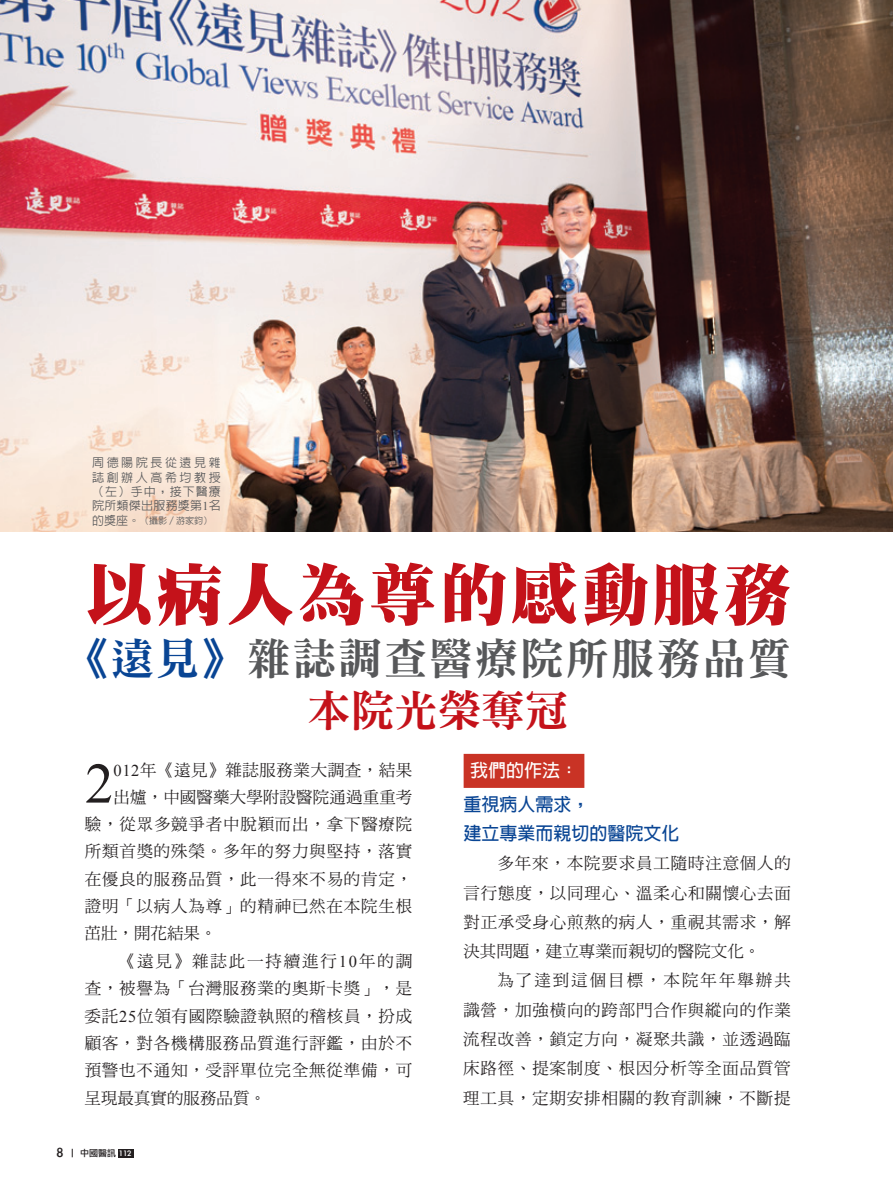
<style>
.page{position:relative;width:893px;height:1191px;background:#fff}
.page>*{position:absolute;margin:0;border:0;box-sizing:border-box;transform-origin:0 0}
.t1{font:67.5px "DF Ming Std W12";letter-spacing:.05em;color:#c4121a}
.t2{font:57.15px "Times New Roman";color:#231f20}
.t3{font:43.5px/52.2px "DF Ming Std W9";letter-spacing:.045em;color:#57585a;text-align:center}
.t4{font:700 18px/29.2px "Lin Gothic";color:#094594}
.t5{font:700 18px "Lin Gothic";color:#fff}
.t6{font:16.5px/29.2px "DF Ming Std W5";letter-spacing:.045em;color:#231f20;text-align:justify}
.t7{font:16.5px "DF Ming Std W5";letter-spacing:.005em;color:#231f20}
.t8{font:16.5px "DF Ming Std W5";letter-spacing:.11em;color:#231f20}
.t9{font:16.5px "DF Ming Std W5";color:#231f20}
.t10{font:500 12px/14.4px "Lin Gothic";letter-spacing:.215em;color:#57585a;text-align:justify}
.t11{font:500 9px "Lin Gothic";color:#57585a}
.t12{font:9px "Li Gothic Med";color:#231f20}
.s1{font-family:"Times New Roman";font-weight:400}
.s2{font-size:12px}
.s3{color:#094594}
.s4{color:#c4121a}
.s5{font-family:"Times New Roman"}
.s6{font-size:15px}
.s7{color:#fff}
</style>
<div class="page">
<img style="left:0;top:0;width:893px;height:531px">
<div style="left:464px;top:754px;width:120px;height:34px;background:#c93325"></div>
<div style="left:118px;top:1148px;width:15px;height:9px;background:#231f20"></div>
<p class="t10" style="left:92px;top:455px;width:130px">周德陽院長從遠見雜誌創辦人高希均教授（左）手中，接下醫療院所類傑出服務獎第<span class="s1">1</span>名</p>
<p class="t11" style="left:92px;top:516px;width:122px"><span class="s2">的獎座。</span>（攝影／游家鈞）</p>
<h1 class="t1" style="left:85px;top:558px;width:707px">以病人為尊的感動服務</h1>
<h3 class="t3" style="left:65px;top:631px;width:728px"><span class="s3">《遠見》</span>雜誌調查醫療院所服務品質<span class="s4">本院光榮奪冠</span></h3>
<h2 class="t2" style="left:85px;top:745px;width:30px">2</h2>
<p class="t6" style="left:114px;top:754px;width:300px"><span class="s5">012</span>年《遠見》雜誌服務業大調查，結果</p>
<p class="t7" style="left:113px;top:787px;width:300px">出爐，中國醫藥大學附設醫院通過重重考</p>
<p class="t6" style="left:85px;top:809px;width:329px">驗，從眾多競爭者中脫穎而出，拿下醫療院</p>
<p class="t6" style="left:85px;top:836px;width:329px">所類首獎的殊榮。多年的努力與堅持，落實</p>
<p class="t6" style="left:85px;top:864px;width:329px">在優良的服務品質，此一得來不易的肯定，</p>
<p class="t6" style="left:85px;top:891px;width:329px">證明「以病人為尊」的精神已然在本院生根</p>
<p class="t6" style="left:85px;top:918px;width:133px">茁壯，開花結果。</p>
<p class="t8" style="left:119px;top:952px;width:295px">《遠見》雜誌此一持續進行<span class="s5">10</span>年的調</p>
<p class="t6" style="left:85px;top:973px;width:329px">查，被譽為「台灣服務業的奧斯卡獎」，是</p>
<p class="t6" style="left:85px;top:1000px;width:329px">委託<span class="s5">25</span>位領有國際驗證執照的稽核員，扮成</p>
<p class="t6" style="left:85px;top:1028px;width:329px">顧客，對各機構服務品質進行評鑑，由於不</p>
<p class="t6" style="left:85px;top:1055px;width:329px">預警也不通知，受評單位完全無從準備，可</p>
<p class="t9" style="left:85px;top:1088px;width:183px">呈現最真實的服務品質。</p>
<p class="t12" style="left:57px;top:1148px;width:76px"><span class="s6">8</span> 中國醫訊 <span class="s7">112</span></p>
<p class="t5" style="left:470px;top:761px;width:109px">我們的作法：</p>
<p class="t4" style="left:464px;top:789px;width:217px">重視病人需求，<br>建立專業而親切的醫院文化</p>
<p class="t6" style="left:463px;top:848px;width:329px;text-indent:34px">多年來，本院要求員工隨時注意個人的言行態度，以同理心、溫柔心和關懷心去面對正承受身心煎熬的病人，重視其需求，解決其問題，建立專業而親切的醫院文化。</p>
<p class="t6" style="left:463px;top:965px;width:329px;text-indent:34px">為了達到這個目標，本院年年舉辦共識營，加強橫向的跨部門合作與縱向的作業流程改善，鎖定方向，凝聚共識，並透過臨床路徑、提案制度、根因分析等全面品質管理工具，定期安排相關的教育訓練，不斷提</p>
</div>
